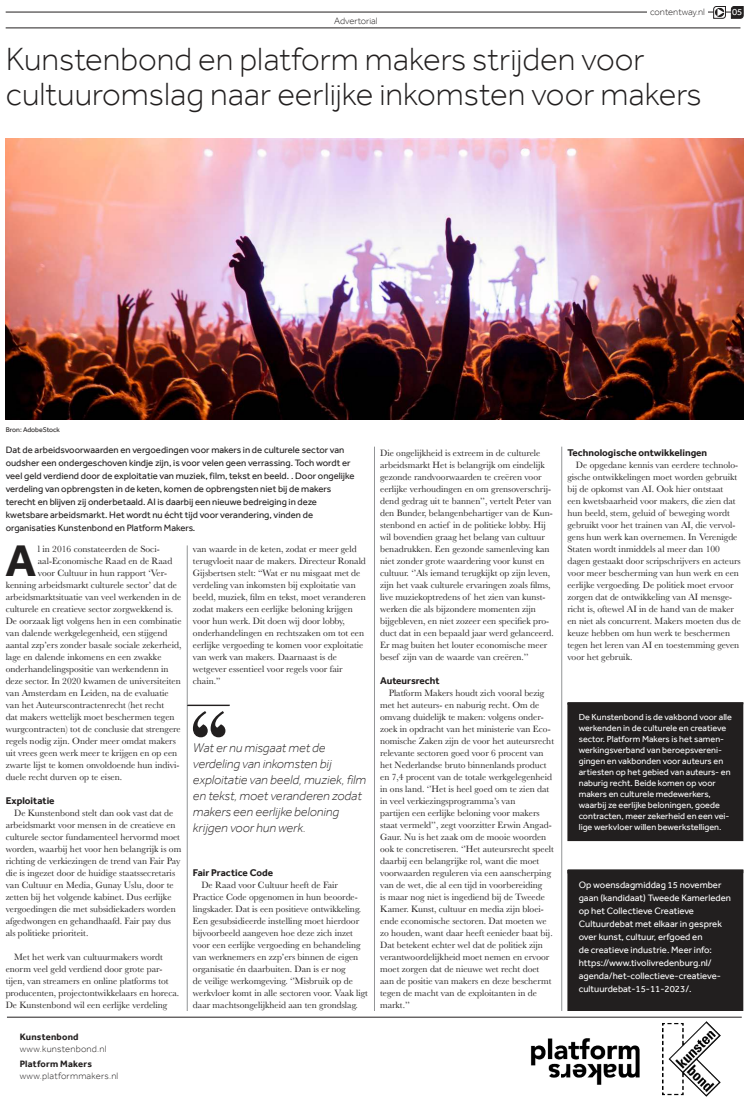
<style>
.page{position:relative;width:749px;height:1106px;background:#fff}
.page>*{position:absolute;margin:0;border:0;box-sizing:border-box;transform-origin:0 0}
.t1{font:700 45.5px "Effra";color:#221f1f}
.t2{font:300 33px/35px "Effra";color:#221f1f}
.t3{font:italic 300 13px/16px "Effra";color:#221f1f}
.t4{font:700 10px "Effra";color:#221f1f}
.t5{font:9.5px/12px "Baskerville";color:#221f1f}
.t6{font:9.5px/13px "Effra";color:#221f1f}
.t7{font:9.5px/13px "Effra";color:#fff}
.t8{font:300 9.5px "Effra";letter-spacing:.015em;color:#221f1f}
.t9{font:700 9.5px "Effra";letter-spacing:.02em;color:#221f1f}
.t10{font:9px/11px "Effra";color:#fff}
.t11{font:7px "Effra";color:#221f1f}
</style>
<div class="page">
<img style="left:6px;top:139px;width:737px;height:281px">
<hr style="left:374px;top:446px;width:1px;height:565px;background:#939597">
<hr style="left:561px;top:446px;width:1px;height:565px;background:#939597">
<div style="left:567px;top:702px;width:176px;height:139px;background:#221f1f"></div>
<hr style="left:187px;top:545px;width:1px;height:466px;background:#939597">
<svg style="left:187px;top:704px;width:43px;height:33px"></svg>
<div style="left:567px;top:869px;width:176px;height:142px;background:#221f1f"></div>
<hr style="left:6px;top:12px;width:737px;height:1px;background:#221f1f">
<svg style="left:713px;top:6px;width:12px;height:13px"></svg>
<svg style="left:731px;top:6px;width:12px;height:13px"></svg>
<div style="left:647px;top:6px;width:60px;height:12px;background:#fff"></div>
<hr style="left:6px;top:28px;width:734px;height:1px;background:#221f1f">
<img style="left:662px;top:1021px;width:58px;height:75px">
<hr style="left:7px;top:1017px;width:734px;height:1px;background:#221f1f">
<img style="left:530px;top:1038px;width:109px;height:47px">
<p class="t8" style="left:334px;top:15px;width:45px">Advertorial</p>
<p class="t8" style="left:650px;top:9px;width:56px">contentway.nl</p>
<p class="t7" style="left:732px;top:7px;width:12px">05</p>
<h2 class="t2" style="left:6px;top:41px;width:697px">Kunstenbond en platform makers str椀樀den voor cultuuromslag naar eerl椀樀ke inkomsten voor makers</h2>
<p class="t11" style="left:6px;top:425px;width:56px">Bron: AdobeStock</p>
<p class="t6" style="left:6px;top:444px;width:350px">Dat de arbeidsvoorwaarden en vergoedingen voor makers in de culturele sector van oudsher een ondergeschoven kindje z椀樀n, is voor velen geen verrassing. Toch wordt er veel geld verdiend door de exploitatie van muziek, film, tekst en beeld. . Door ongel椀樀ke verdeling van opbrengsten in de keten, komen de opbrengsten niet b椀樀 de makers terecht en bl椀樀ven z椀樀 onderbetaald. AI is daarb椀樀 een nieuwe bedreiging in deze kwetsbare arbeidsmarkt. Het wordt nu écht t椀樀d voor verandering, vinden de organisaties Kunstenbond en Platform Makers.</p>
<h1 class="t1" style="left:5px;top:545px;width:32px">A</h1>
<p class="t5" style="left:38px;top:544px;width:123px">l in 2016 constateerden de Soci-</p>
<p class="t5" style="left:38px;top:556px;width:136px">aal-Economische Raad en de Raad</p>
<p class="t5" style="left:38px;top:568px;width:131px">voor Cultuur in hun rapport ‘Ver-</p>
<p class="t5" style="left:6px;top:580px;width:173px">kenning arbeidsmarkt culturele sector’ dat de</p>
<p class="t5" style="left:6px;top:592px;width:177px">arbeidsmarktsituatie van veel werkenden in de</p>
<p class="t5" style="left:6px;top:604px;width:169px">culturele en creatieve sector zorgwekkend is.</p>
<p class="t5" style="left:6px;top:616px;width:177px">De oorzaak ligt volgens hen in een combinatie</p>
<p class="t5" style="left:6px;top:628px;width:163px">van dalende werkgelegenheid, een stijgend</p>
<p class="t5" style="left:6px;top:640px;width:177px">aantal zzp’ers zonder basale sociale zekerheid,</p>
<p class="t5" style="left:6px;top:652px;width:157px">lage en dalende inkomens en een zwakke</p>
<p class="t5" style="left:6px;top:664px;width:164px">onderhandelingspositie van werkendenn in</p>
<p class="t5" style="left:6px;top:676px;width:176px">deze sector. In 2020 kwamen de universiteiten</p>
<p class="t5" style="left:6px;top:688px;width:164px">van Amsterdam en Leiden, na de evaluatie</p>
<p class="t5" style="left:6px;top:700px;width:160px">van het Auteurscontractenrecht (het recht</p>
<p class="t5" style="left:6px;top:712px;width:170px">dat makers wettelijk moet beschermen tegen</p>
<p class="t5" style="left:6px;top:724px;width:176px">wurgcontracten) tot de conclusie dat strengere</p>
<p class="t5" style="left:6px;top:736px;width:172px">regels nodig zijn. Onder meer omdat makers</p>
<p class="t5" style="left:6px;top:748px;width:173px">uit vrees geen werk meer te krijgen en op een</p>
<p class="t5" style="left:6px;top:760px;width:175px">zwarte lijst te komen onvoldoende hun indivi-</p>
<p class="t5" style="left:6px;top:772px;width:118px">duele recht durven op te eisen.</p>
<p class="t4" style="left:6px;top:797px;width:50px">Exploitatie</p>
<p class="t5" style="left:6px;top:808px;width:177px;text-indent:9px">De Kunstenbond stelt dan ook vast dat de arbeidsmarkt voor mensen in de creatieve en culturele sector fundamenteel hervormd moet worden, waarbij het voor hen belangrijk is om richting de verkiezingen de trend van Fair Pay die is ingezet door de huidige staatssecretaris van Cultuur en Media, Gunay Uslu, door te zetten bij het volgende kabinet. Dus eerlijke vergoedingen die met subsidiekaders worden afgedwongen en gehandhaafd. Fair pay dus als politieke prioriteit.</p>
<p class="t5" style="left:6px;top:952px;width:175px;text-indent:9px">Met het werk van cultuurmakers wordt enorm veel geld verdiend door grote par&shy;tijen, van streamers en online platforms tot producenten, projectontwikkelaars en horeca.<br>De Kunstenbond wil een eerlijke verdeling</p>
<p class="t9" style="left:20px;top:1033px;width:60px">Kunstenbond</p>
<p class="t8" style="left:20px;top:1045px;width:88px">www.kunstenbond.nl</p>
<p class="t9" style="left:20px;top:1060px;width:74px">Platform Makers</p>
<p class="t8" style="left:20px;top:1072px;width:100px">www.platformmakers.nl</p>
<p class="t5" style="left:193px;top:544px;width:174px">van waarde in de keten, zodat er meer geld terugvloeit naar de makers. Directeur Ronald Gijsbertsen stelt: “Wat er nu misgaat met de verdeling van inkomsten bij exploitatie van beeld, muziek, 昀椀lm en tekst, moet veranderen zodat makers een eerlijke beloning krijgen voor hun werk. Dit doen wij door lobby, onderhandelingen en rechtszaken om tot een eerlijke vergoeding te komen voor exploitatie van werk van makers. Daarnaast is de wetgever essentieel voor regels voor fair chain.”</p>
<h3 class="t3" style="left:193px;top:741px;width:174px">Wat er nu misgaat met de verdeling van inkomsten b椀樀exploitatie van beeld, muziek, film en tekst, moet veranderen zodat makers een eerl椀樀ke beloning<br>kr椀樀gen voor hun werk.</h3>
<p class="t4" style="left:193px;top:869px;width:82px">Fair Practice Code</p>
<p class="t5" style="left:193px;top:880px;width:176px;text-indent:9px">De Raad voor Cultuur heeft de Fair Practice Code opgenomen in hun beoorde&shy;lingskader. Dat is een positieve ontwikkeling.<br>Een gesubsidieerde instelling moet hierdoor bijvoorbeeld aangeven hoe deze zich inzet voor een eerlijke vergoeding en behandeling van werknemers en zzp’ers binnen de eigen organisatie én daarbuiten. Dan is er nog<br>de veilige werkomgeving. ‘’Misbruik op de werkvloer komt in alle sectoren voor. Vaak ligt daar machtsongelijkheid aan ten grondslag.</p>
<p class="t5" style="left:380px;top:448px;width:175px">Die ongelijkheid is extreem in de culturele arbeidsmarkt Het is belangrijk om eindelijk gezonde randvoorwaarden te creëren voor eerlijke verhoudingen en om grensoverschrij&shy;dend gedrag uit te bannen’’, vertelt Peter van den Bunder, belangenbehartiger van de Kun&shy;stenbond en actief in de politieke lobby. Hij wil bovendien graag het belang van cultuur benadrukken. Een gezonde samenleving kan niet zonder grote waardering voor kunst en cultuur. ‘’Als iemand terugkijkt op zijn leven, zijn het vaak culturele ervaringen zoals 昀椀lms, live muziekoptredens of het zien van kunst&shy;werken die als bijzondere momenten zijn bijgebleven, en niet zozeer een speci昀椀ek pro&shy;duct dat in een bepaald jaar werd gelanceerd.<br>Er mag buiten het louter economische meer besef zijn van de waarde van creëren.’’</p>
<p class="t4" style="left:380px;top:677px;width:61px">Auteursrecht</p>
<p class="t5" style="left:380px;top:688px;width:175px;text-indent:9px">Platform Makers houdt zich vooral bezig met het auteurs- en naburig recht. Om de omvang duidelijk te maken: volgens onder&shy;zoek in opdracht van het ministerie van Eco&shy;nomische Zaken zijn de voor het auteursrecht relevante sectoren goed voor 6 procent van het Nederlandse bruto binnenlands product en 7,4 procent van de totale werkgelegenheid in ons land. ‘’Het is heel goed om te zien dat in veel verkiezingsprogramma’s van<br>partijen een eerlijke beloning voor makers staat vermeld’’, zegt voorzitter Erwin Angad-Gaur. Nu is het zaak om de mooie woorden ook te concretiseren. ‘’Het auteursrecht speelt daarbij een belangrijke rol, want die moet voorwaarden reguleren via een aanscherping van de wet, die al een tijd in voorbereiding<br>is maar nog niet is ingediend bij de Tweede Kamer. Kunst, cultuur en media zijn bloei&shy;ende economische sectoren. Dat moeten we zo houden, want daar heeft eenieder baat bij.<br>Dat betekent echter wel dat de politiek zijn verantwoordelijkheid moet nemen en ervoor moet zorgen dat de nieuwe wet recht doet aan de positie van makers en deze beschermt tegen de macht van de exploitanten in de markt.’’</p>
<p class="t4" style="left:567px;top:449px;width:141px">Technologische ontwikkelingen</p>
<p class="t5" style="left:567px;top:460px;width:175px;text-indent:9px">De opgedane kennis van eerdere technolo&shy;gische ontwikkelingen moet worden gebruikt bij de opkomst van AI. Ook hier ontstaat<br>een kwetsbaarheid voor makers, die zien dat hun beeld, stem, geluid of beweging wordt gebruikt voor het trainen van AI, die vervol&shy;gens hun werk kan overnemen. In Verenigde Staten wordt inmiddels al meer dan 100 dagen gestaakt door scripschrijvers en acteurs voor meer bescherming van hun werk en een eerlijke vergoeding. De politiek moet ervoor zorgen dat de ontwikkeling van AI mensge&shy;richt is, oftewel AI in de hand van de maker en niet als concurrent. Makers moeten dus de keuze hebben om hun werk te beschermen tegen het leren van AI en toestemming geven voor het gebruik.</p>
<p class="t10" style="left:578px;top:712px;width:155px">De Kunstenbond is de vakbond voor alle werkenden in de culturele en creatieve sector. Platform Makers is het samen&shy;werkingsverband van beroepsvereni&shy;gingen en vakbonden voor auteurs en artiesten op het gebied van auteurs- en naburig recht. Beide komen op voor makers en culturele medewerkers, waarb椀樀 ze eerl椀樀ke beloningen, goede contracten, meer zekerheid en een vei&shy;lige werkvloer willen bewerkstelligen.</p>
<p class="t7" style="left:578px;top:879px;width:154px">Op woensdagmiddag 15 november gaan (kandidaat) Tweede Kamerleden op het Collectieve Creatieve Cultuurdebat met elkaar in gesprek over kunst, cultuur, erfgoed en<br>de creatieve industrie. Meer info: https://www.tivolivredenburg.nl/ agenda/het-collectieve-creatieve&shy;cultuurdebat-15-11-2023/.</p>
</div>
